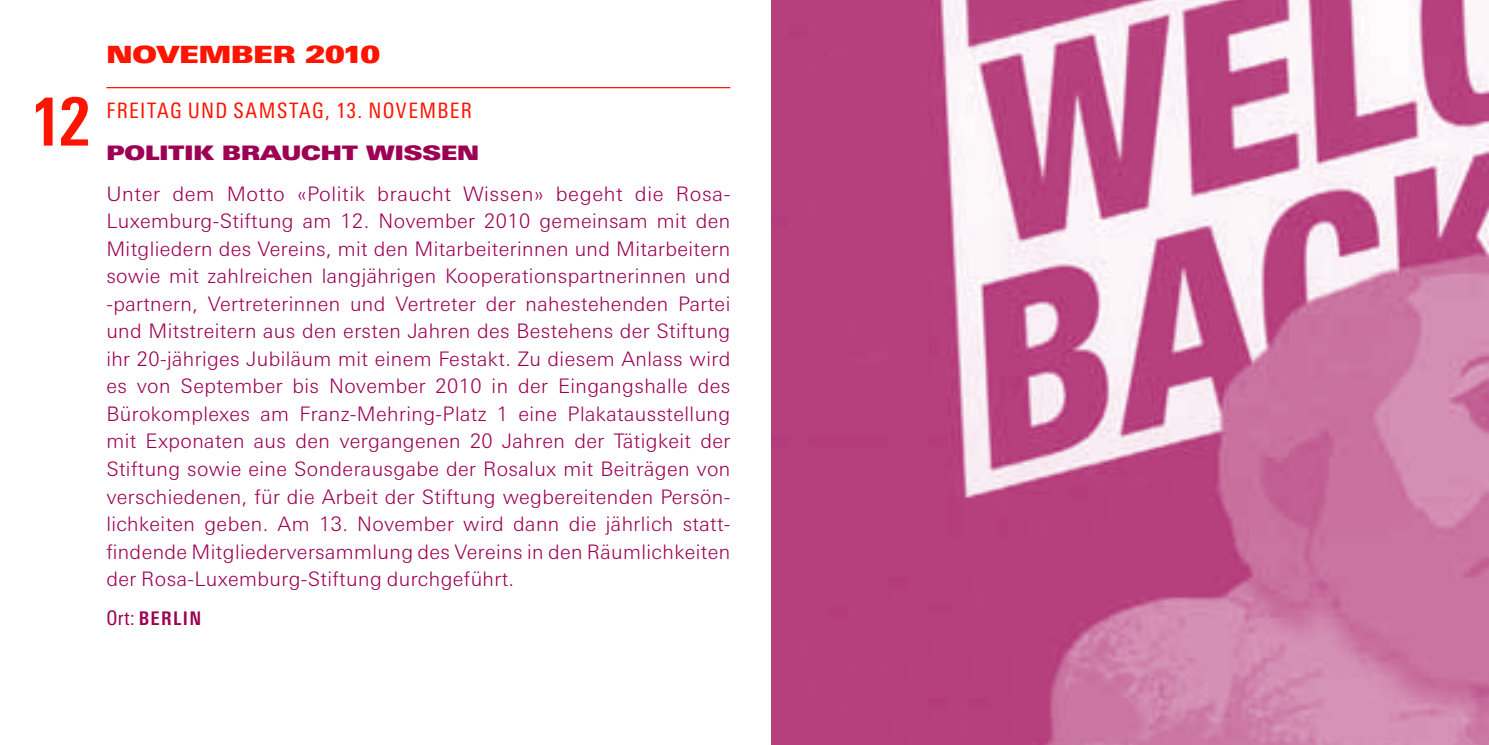
<style>
.page{position:relative;width:1489px;height:745px;background:#fff}
.page>*{position:absolute;margin:0;border:0;box-sizing:border-box;transform-origin:0 0}
.t1{font:700 condensed 67.5px "Linotype Univers";color:#ff1400}
.t2{font:23.75px "Linotype Univers Extd X Black";color:#ff1400}
.t3{font:condensed 21.25px "Linotype Univers";letter-spacing:.065em;color:#ff1400}
.t4{font:300 20px/27.5px "Linotype Univers Basic";letter-spacing:.02em;color:#9d0053;text-align:justify}
.t5{font:20px "Linotype Univers Extd X Black";color:#9d0053}
.t6{font:700 condensed 18.75px "Linotype Univers";color:#9d0053}
.s1{font-weight:400;font-size:20px}
</style>
<div class="page">
<hr style="left:106px;top:87px;width:624px;height:1px;background:#ff1400">
<img style="left:771px;top:0;width:717px;height:744px">
<h1 class="t1" style="left:30px;top:82px;width:62px">12</h1>
<p class="t2" style="left:106px;top:40px;width:275px">NOVEMBER 2010</p>
<p class="t3" style="left:106px;top:98px;width:367px">FREITAG UND SAMS TAG, 13. NO VEMB ER</p>
<p class="t5" style="left:106px;top:140px;width:374px">POLITIK BRAUCHT WISSEN</p>
<p class="t4" style="left:106px;top:179px;width:625px">Unter dem Motto «Politik braucht Wissen» begeht die Rosa-Luxemburg-Stiftung am 12. November 2010 gemeinsam mit den Mitgliedern des Vereins, mit den Mitarbeiterinnen und Mitarbeitern sowie mit zahlreichen langjährigen Kooperationspartnerinnen und -partnern, Vertreterinnen und Vertreter der nahestehenden Partei und Mitstreitern aus den ersten Jahren des Bestehens der Stiftung ihr 20-jähriges Jubiläum mit einem Festakt. Zu diesem Anlass wird es von September bis November 2010 in der Eingangshalle des Bürokomplexes am Franz-Mehring-Platz 1 eine Plakatausstellung mit Exponaten aus den vergangenen 20 Jahren der Tätigkeit der Stiftung sowie eine Sonderausgabe der Rosalux mit Beiträgen von verschiedenen, für die Arbeit der Stiftung wegbereitenden Persön&shy;lichkeiten geben. Am 13. November wird dann die jährlich statt&shy;findende Mitgliederversammlung des Vereins in den Räumlichkeiten der Rosa-Luxemburg-Stiftung durchgeführt.</p>
<p class="t6" style="left:106px;top:607px;width:96px"><span class="s1">ORT:</span> BERLIN</p>
</div>
